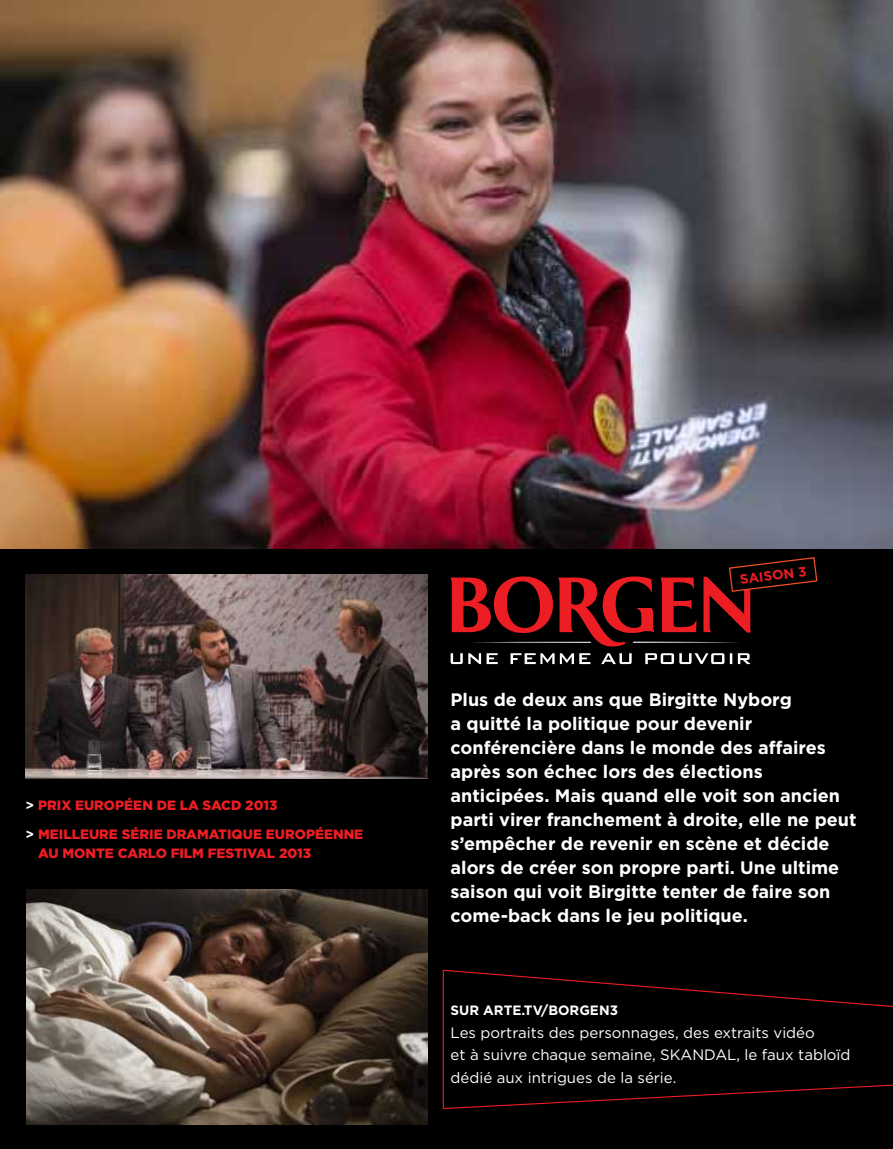
<style>
.page{position:relative;width:893px;height:1149px;background:#fff}
.page>*{position:absolute;margin:0;border:0;box-sizing:border-box;transform-origin:0 0}
.t1{font:700 18px/24px "Gotham";color:#fff}
.t2{font:15px/22.5px "Gotham";color:#fff}
.t3{font:900 13.5px/28px "Gotham";color:#ed1d24}
.t4{font:700 13.5px "Gotham";color:#fff}
.t5{font:700 13.5px "Gotham";color:#ed1d24}
.s1{font-weight:700;color:#fff}
</style>
<div class="page">
<div style="left:0;top:0;width:893px;height:1148px;background:#000"></div>
<img style="left:0;top:0;width:893px;height:549px">
<img style="left:26px;top:574px;width:401px;height:204px">
<img style="left:26px;top:889px;width:401px;height:235px">
<svg style="left:442px;top:969px;width:451px;height:140px"></svg>
<svg style="left:451px;top:653px;width:300px;height:11px"></svg>
<svg style="left:451px;top:557px;width:367px;height:89px"></svg>
<p class="t3" style="left:26px;top:791px;width:338px"><span class="s1">&gt;</span> PRIX EUROPÉEN DE LA SACD 2013<br><span class="s1">&gt;</span> MEILLEURE SÉRIE DRAMATIQUE EUROPÉENNE</p>
<p class="t3" style="left:38px;top:838px;width:274px">AU MONTE CARLO FILM FESTIVAL 2013</p>
<p class="t5" style="left:739px;top:570px;width:68px;rotate:-7deg">sa ison 3</p>
<p class="t1" style="left:451px;top:687px;width:407px">Plus de deux ans que Birgitte Nyborg<br>a quitté la politique pour devenir conférencière dans le monde des affaires après son échec lors des élections anticipées. Mais quand elle voit son ancien parti virer franchement à droite, elle ne peut s’empêcher de revenir en scène et décide alors de créer son propre parti. Une ultime saison qui voit Birgitte tenter de faire son come-back dans le jeu politique.</p>
<p class="t4" style="left:451px;top:1000px;width:53px">Sur ARTE</p>
<p class="t4" style="left:521px;top:1000px;width:38px">.TV/BOR</p>
<p class="t4" style="left:579px;top:1000px;width:40px">GEN3</p>
<p class="t2" style="left:451px;top:1020px;width:401px">Les portraits des personnages, des extraits vidéo<br>et à suivre chaque semaine, SKANDAL, le faux tabloïd dédié aux intrigues de la série.</p>
</div>
